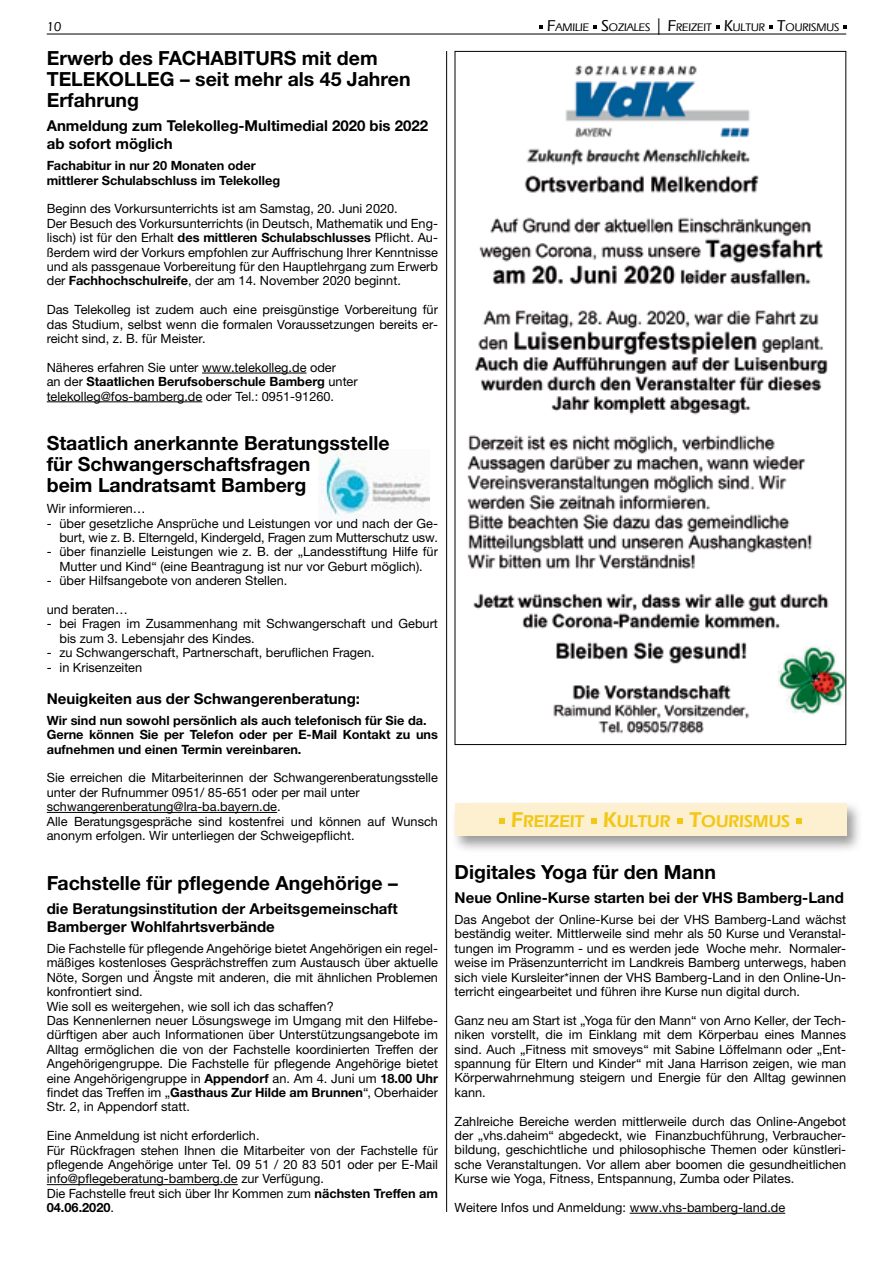
<style>
.page{position:relative;width:893px;height:1263px;background:#fff}
.page>*{position:absolute;margin:0;border:0;box-sizing:border-box;transform-origin:0 0}
.t1{font:700 19.5px/21px "Helvetica Neue LTW1 G";color:#000}
.t2{font:600 18px "Eras IT Cby BT";color:#f3c716}
.t3{font:700 15px/18px "Helvetica Neue LTW1 G";color:#000}
.t4{font:500 13.5px "Eras IT Cby BT";color:#000}
.t5{font:12.75px/14.4px "Helvetica Neue LTW1 G";color:#000}
.t6{font:700 12.75px/14.4px "Helvetica Neue LTW1 G";color:#000}
.t7{font:500 11.55px "Eras IT Cby BT";color:#000}
.s1{font-size:16.5px}
.s2{font-weight:700}
.s3{font-size:22.5px}
</style>
<div class="page">
<hr style="left:47px;top:34px;width:799px;height:1px;background:#000">
<img style="left:319px;top:449px;width:110px;height:71px">
<svg style="left:539px;top:25px;width:3px;height:4px"></svg>
<svg style="left:594px;top:25px;width:3px;height:4px"></svg>
<svg style="left:716px;top:25px;width:3px;height:4px"></svg>
<svg style="left:770px;top:25px;width:3px;height:4px"></svg>
<svg style="left:844px;top:25px;width:3px;height:4px"></svg>
<hr style="left:446px;top:51px;width:1px;height:1161px;background:#000">
<hr style="left:202px;top:373px;width:105px;height:1px;background:#000">
<hr style="left:47px;top:401px;width:155px;height:1px;background:#000">
<hr style="left:47px;top:812px;width:230px;height:1px;background:#000">
<hr style="left:47px;top:1184px;width:191px;height:1px;background:#000">
<img style="left:467px;top:65px;width:377px;height:669px">
<div style="left:451px;top:800px;width:412px;height:53px;background:#000;opacity:.4"></div>
<div style="left:455px;top:804px;width:391px;height:32px;background:#fcf0d0"></div>
<svg style="left:499px;top:818px;width:6px;height:6px"></svg>
<svg style="left:591px;top:818px;width:6px;height:6px"></svg>
<svg style="left:677px;top:818px;width:6px;height:6px"></svg>
<svg style="left:797px;top:818px;width:5px;height:6px"></svg>
<hr style="left:630px;top:1213px;width:155px;height:1px;background:#000">
<p class="t4" style="left:47px;top:18px;width:16px">10</p>
<p class="t7" style="left:547px;top:21px;width:294px"><span class="s1">F</span>AMILIE <span class="s1">S</span>OZIALES <span class="s1">|</span> <span class="s1">F</span>REIZEIT <span class="s1">K</span>ULTUR <span class="s1">T</span>OURISMUS</p>
<h1 class="t1" style="left:47px;top:47px;width:365px">Erwerb des FACHABITURS mit dem<br>TELEKOLLEG – seit mehr als 45 Jahren<br>Erfahrung</h1>
<p class="t3" style="left:47px;top:117px;width:383px">Anmeldung zum Telekolleg-Multimedial 2020 bis 2022 ab sofort möglich</p>
<p class="t6" style="left:47px;top:158px;width:235px">Fachabitur in nur 20 Monaten oder mittlerer Schulabschluss im Telekolleg</p>
<p class="t5" style="left:47px;top:201px;width:393px">Beginn des Vorkursunterrichts ist am Samstag, 20. Juni 2020.<br>Der Besuch des Vorkursunterrichts (in Deutsch, Mathematik und Eng&shy;lisch) ist für den Erhalt <span class="s2">des mittleren Schulabschlusses</span> Pflicht. Au&shy;ßerdem wird der Vorkurs empfohlen zur Auffrischung Ihrer Kenntnisse und als passgenaue Vorbereitung für den Hauptlehrgang zum Erwerb der <span class="s2">Fachhochschulreife</span>, der am 14. November 2020 beginnt.</p>
<p class="t5" style="left:47px;top:302px;width:393px;text-align:justify">Das Telekolleg ist zudem auch eine preisgünstige Vorbereitung für das Studium, selbst wenn die formalen Voraussetzungen bereits er&shy;reicht sind, z. B. für Meister.</p>
<p class="t5" style="left:47px;top:360px;width:312px">Näheres erfahren Sie unter www.telekolleg.de oder<br>an der <span class="s2">Staatlichen Berufsoberschule Bamberg</span> unter telekolleg@fos-bamberg.de oder Tel.: 0951-91260.</p>
<h1 class="t1" style="left:47px;top:433px;width:344px">Staatlich anerkannte Beratungsstelle für Schwangerschaftsfragen<br>beim Landratsamt Bamberg</h1>
<p class="t5" style="left:47px;top:501px;width:100px">Wir informieren…</p>
<p class="t5" style="left:47px;top:516px;width:393px;text-align:right">- über gesetzliche Ansprüche und Leistungen vor und nach der Ge&shy;burt, wie z. B. Elterngeld, Kindergeld, Fragen zum Mutterschutz usw.</p>
<p class="t5" style="left:47px;top:544px;width:393px;text-align:center">- über finanzielle Leistungen wie z. B. der „Landesstiftung Hilfe für<br>Mutter und Kind“ (eine Beantragung ist nur vor Geburt möglich).</p>
<p class="t5" style="left:47px;top:573px;width:242px">- über Hilfsangebote von anderen Stellen.</p>
<p class="t5" style="left:47px;top:602px;width:83px">und beraten…</p>
<p class="t5" style="left:60px;top:616px;width:380px;text-indent:-13px">- bei Fragen im Zusammenhang mit Schwangerschaft und Geburt bis zum 3. Lebensjahr des Kindes.</p>
<p class="t5" style="left:47px;top:645px;width:329px">- zu Schwangerschaft, Partnerschaft, beruflichen Fragen.</p>
<p class="t5" style="left:47px;top:660px;width:97px">- in Krisenzeiten</p>
<p class="t3" style="left:47px;top:689px;width:315px">Neuigkeiten aus der Schwangerenberatung:</p>
<p class="t6" style="left:47px;top:713px;width:393px">Wir sind nun sowohl persönlich als auch telefonisch für Sie da.<br>Gerne können Sie per Telefon oder per E-Mail Kontakt zu uns aufnehmen und einen Termin vereinbaren.</p>
<p class="t5" style="left:47px;top:770px;width:393px">Sie erreichen die Mitarbeiterinnen der Schwangerenberatungsstelle unter der Rufnummer 0951/ 85-651 oder per mail unter schwangerenberatung@lra-ba.bayern.de.<br>Alle Beratungsgespräche sind kostenfrei und können auf Wunsch anonym erfolgen. Wir unterliegen der Schweigepflicht.</p>
<h1 class="t1" style="left:47px;top:872px;width:353px">Fachstelle für pflegende Angehörige –</h1>
<p class="t3" style="left:47px;top:900px;width:353px">die Beratungsinstitution der Arbeitsgemeinschaft<br>Bamberger Wohlfahrtsverbände</p>
<p class="t5" style="left:47px;top:941px;width:393px">Die Fachstelle für pflegende Angehörige bietet Angehörigen ein regel&shy;mäßiges kostenloses Gesprächstreffen zum Austausch über aktuelle Nöte, Sorgen und Ängste mit anderen, die mit ähnlichen Problemen konfrontiert sind.<br>Wie soll es weitergehen, wie soll ich das schaffen?<br>Das Kennenlernen neuer Lösungswege im Umgang mit den Hilfebe&shy;dürftigen aber auch Informationen über Unterstützungsangebote im Alltag ermöglichen die von der Fachstelle koordinierten Treffen der Angehörigengruppe. Die Fachstelle für pflegende Angehörige bietet eine Angehörigengruppe in <span class="s2">Appendorf</span> an. Am 4. Juni um <span class="s2">18.00 Uhr </span>findet das Treffen im „<span class="s2">Gasthaus Zur Hilde am Brunnen</span>“, Oberhaider Str. 2, in Appendorf statt.</p>
<p class="t5" style="left:47px;top:1128px;width:393px">Eine Anmeldung ist nicht erforderlich.<br>Für Rückfragen stehen Ihnen die Mitarbeiter von der Fachstelle für pflegende Angehörige unter Tel. 09 51 / 20 83 501 oder per E-Mail info@pflegeberatung-bamberg.de zur Verfügung.<br>Die Fachstelle freut sich über Ihr Kommen zum <span class="s2">nächsten Treffen am 04.06.2020</span>.</p>
<h2 class="t2" style="left:511px;top:810px;width:280px"><span class="s3">F</span>REIZEIT <span class="s3">K</span>ULTUR <span class="s3">T</span>OURISMUS</h2>
<h1 class="t1" style="left:455px;top:861px;width:263px">Digitales Yoga für den Mann</h1>
<p class="t3" style="left:455px;top:889px;width:391px">Neue Online-Kurse starten bei der VHS Bamberg-Land</p>
<p class="t5" style="left:455px;top:912px;width:393px;text-align:justify">Das Angebot der Online-Kurse bei der VHS Bamberg-Land wächst beständig weiter. Mittlerweile sind mehr als 50 Kurse und Veranstal&shy;tungen im Programm - und es werden jede Woche mehr. Normaler&shy;weise im Präsenzunterricht im Landkreis Bamberg unterwegs, haben sich viele Kursleiter*innen der VHS Bamberg-Land in den Online-Un&shy;terricht eingearbeitet und führen ihre Kurse nun digital durch.</p>
<p class="t5" style="left:455px;top:1013px;width:393px;text-align:justify">Ganz neu am Start ist „Yoga für den Mann“ von Arno Keller, der Tech&shy;niken vorstellt, die im Einklang mit dem Körperbau eines Mannes sind. Auch „Fitness mit smoveys“ mit Sabine Löffelmann oder „Ent&shy;spannung für Eltern und Kinder“ mit Jana Harrison zeigen, wie man Körperwahrnehmung steigern und Energie für den Alltag gewinnen kann.</p>
<p class="t5" style="left:455px;top:1114px;width:393px;text-align:justify">Zahlreiche Bereiche werden mittlerweile durch das Online-Angebot der „vhs.daheim“ abgedeckt, wie Finanzbuchführung, Verbraucher&shy;bildung, geschichtliche und philosophische Themen oder künstleri&shy;sche Veranstaltungen. Vor allem aber boomen die gesundheitlichen Kurse wie Yoga, Fitness, Entspannung, Zumba oder Pilates.</p>
<p class="t5" style="left:455px;top:1200px;width:332px">Weitere Infos und Anmeldung: www.vhs-bamberg-land.de</p>
</div>
